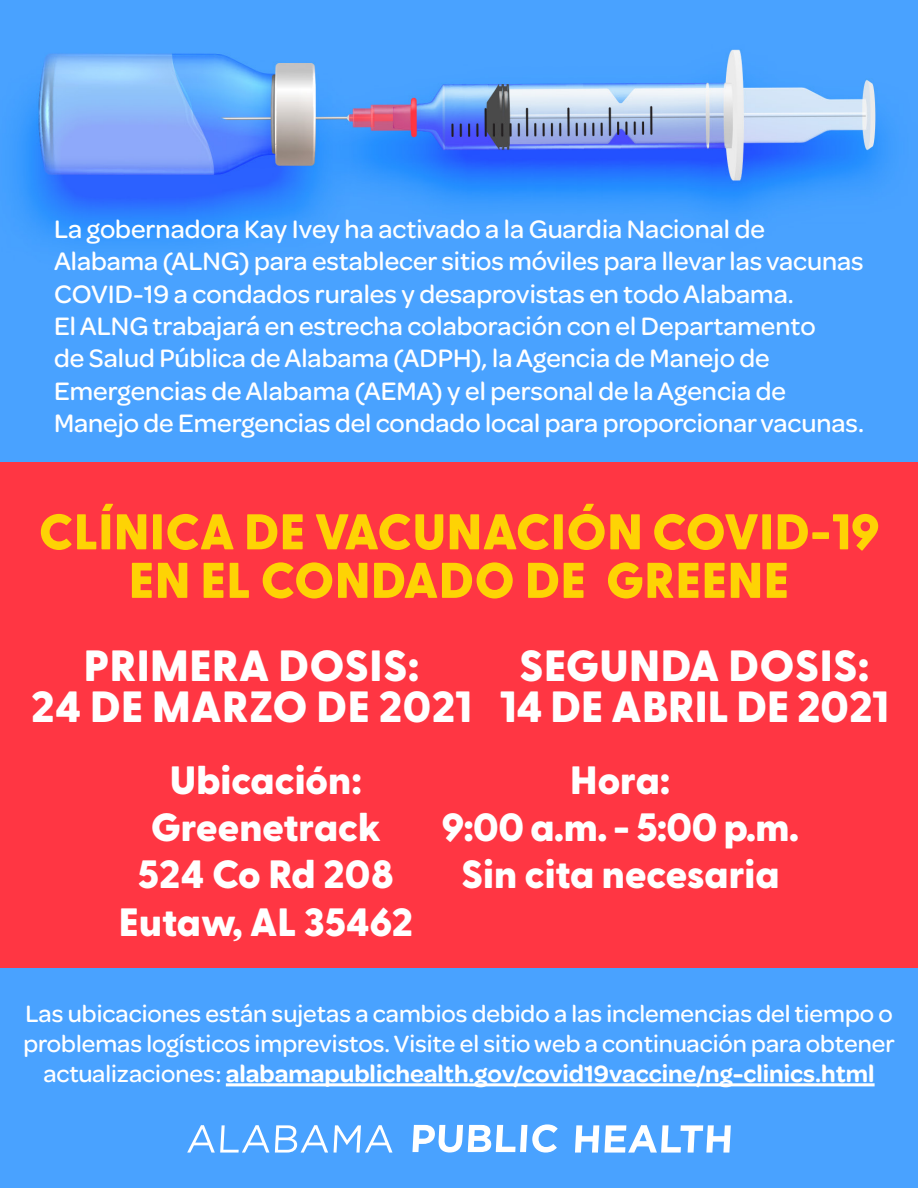
<style>
.page{position:relative;width:918px;height:1188px;background:#fff}
.page>*{position:absolute;margin:0;border:0;box-sizing:border-box;transform-origin:0 0}
.t1{font:800 50.1px/48.4px "Greycliff CF";letter-spacing:.01em;color:#fed304;text-align:center}
.t2{font:800 43.65px/41px "Greycliff CF";letter-spacing:.005em;color:#fff;text-align:center}
.t3{font:800 39.45px "Greycliff CF";color:#fff}
.t4{font:500 26.85px/32.2px "Omnes";color:#fff}
.t5{font:500 25.2px/30.3px "Omnes";color:#fff;text-align:center}
.s1{font-weight:600}
</style>
<div class="page">
<img style="left:0;top:0;width:918px;height:1188px">
<svg style="left:187px;top:1125px;width:82px;height:28px"></svg>
<svg style="left:275px;top:1125px;width:53px;height:28px"></svg>
<svg style="left:334px;top:1125px;width:59px;height:28px"></svg>
<svg style="left:412px;top:1124px;width:146px;height:29px"></svg>
<svg style="left:575px;top:1125px;width:156px;height:28px"></svg>
<div style="left:0;top:463px;width:918px;height:505px;background:#ff3643"></div>
<hr style="left:226px;top:1083px;width:649px;height:3px;background:#fff">
<p class="t4" style="left:54px;top:211px;width:812px">La gobernadora Kay Ivey ha activado a la Guardia Nacional de Alabama (ALNG) para establecer sitios móviles para llevar las vacunas COVID-19 a condados rurales y desaprovistas en todo Alabama.<br>El ALNG trabajará en estrecha colaboración con el Departamento<br>de Salud Pública de Alabama (ADPH), la Agencia de Manejo de Emergencias de Alabama (AEMA) y el personal de la Agencia de Manejo de Emergencias del condado local para proporcionar vacunas.</p>
<p class="t1" style="left:39px;top:509px;width:842px">CLÍNICA DE VACUNACIÓN COVID-19<br>EN EL CONDADO DE GREENE</p>
<p class="t2" style="left:31px;top:647px;width:443px">PRIMERA DOSIS:<br>24 DE MARZO DE 2021</p>
<p class="t2" style="left:519px;top:647px;width:352px">SEGUNDA DOSIS:</p>
<p class="t2" style="left:500px;top:688px;width:391px">14 DE ABRIL DE 2021</p>
<p class="t3" style="left:170px;top:756px;width:193px">Ubicación:</p>
<p class="t3" style="left:151px;top:803px;width:232px">Greenetrack</p>
<p class="t3" style="left:137px;top:850px;width:258px">524 Co Rd 208</p>
<p class="t3" style="left:119px;top:898px;width:296px">Eutaw, AL 35462</p>
<p class="t3" style="left:570px;top:756px;width:102px">Hora:</p>
<p class="t3" style="left:442px;top:803px;width:359px">9:00 a.m. - 5:00 p.m.</p>
<p class="t3" style="left:461px;top:850px;width:320px">Sin cita necesaria</p>
<p class="t5" style="left:24px;top:997px;width:873px">Las ubicaciones están sujetas a cambios debido a las inclemencias del tiempo o problemas logísticos imprevistos. Visite el sitio web a continuación para obtener actualizaciones: <span class="s1">alabamapublichealth.gov/covid19vaccine/ng-clinics.html</span></p>
</div>
